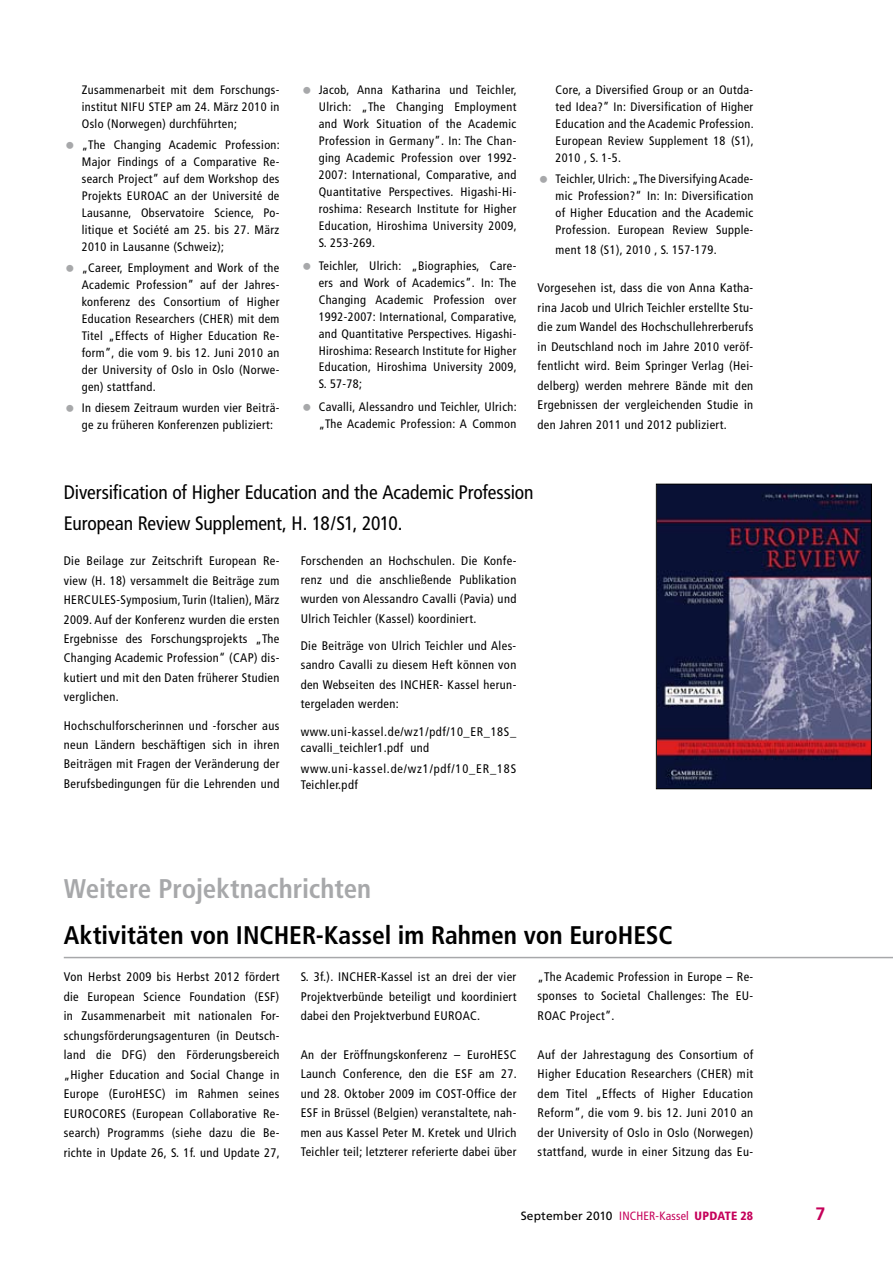
<style>
.page{position:relative;width:893px;height:1263px;background:#fff}
.page>*{position:absolute;margin:0;border:0;box-sizing:border-box;transform-origin:0 0}
.t1{font:700 condensed 27px "Frutiger";letter-spacing:-.005em;color:#a7a8aa}
.t2{font:700 condensed 25.5px "Frutiger";color:#000}
.t3{font:condensed 19.5px/31px "Frutiger";letter-spacing:-.005em;color:#000}
.t4{font:700 18px "Frutiger";color:#c5005a}
.t5{font:condensed 12.45px/19.5px "Frutiger";letter-spacing:.03em;color:#000;text-align:justify}
.t6{font:condensed 12.45px/16.5px "Frutiger";letter-spacing:.065em;color:#000}
.t7{font:condensed 12.3px/17px "Frutiger";letter-spacing:.03em;color:#000;text-align:justify}
.t8{font:12px "Frutiger";letter-spacing:.015em;color:#000}
.s1{font-stretch:condensed;color:#c5005a}
.s2{font-weight:900;font-stretch:condensed;color:#c5005a}
</style>
<div class="page">
<img style="left:658px;top:486px;width:212px;height:301px">
<div style="left:656px;top:484px;width:216px;height:305px;border:1px solid #000"></div>
<hr style="left:64px;top:957px;width:829px;height:1px;background:#a7a8aa">
<p class="t7" style="left:82px;top:82px;width:199px">Zusammenarbeit mit dem Forschungs&shy;institut NIFU STEP am 24. März 2010 in Oslo (Norwegen) durchführten;</p>
<p class="t7" style="left:82px;top:137px;width:200px">„The Changing Academic Profession:<br>Major Findings of a Comparative Re&shy;search Project” auf dem Workshop des Projekts EUROAC an der Université de Lausanne, Observatoire Science, Po&shy;litique et Société am 25. bis 27. März 2010 in Lausanne (Schweiz);</p>
<p class="t7" style="left:82px;top:260px;width:199px">„Career, Employment and Work of the Academic Profession” auf der Jahres&shy;konferenz des Consortium of Higher Education Researchers (CHER) mit dem Titel „Effects of Higher Education Re&shy;form”, die vom 9. bis 12. Juni 2010 an der University of Oslo in Oslo (Norwe&shy;gen) stattfand.</p>
<p class="t7" style="left:82px;top:399px;width:199px">In diesem Zeitraum wurden vier Beiträ&shy;ge zu früheren Konferenzen publiziert:</p>
<p class="t7" style="left:319px;top:82px;width:200px">Jacob, Anna Katharina und Teichler, Ulrich: „The Changing Employment and Work Situation of the Academic Profession in Germany”. In: The Chan&shy;ging Academic Profession over 1992- 2007: International, Comparative, and Quantitative Perspectives. Higashi-Hi&shy;roshima: Research Institute for Higher Education, Hiroshima University 2009, S. 253-269.</p>
<p class="t7" style="left:319px;top:257px;width:200px">Teichler, Ulrich: „Biographies, Care&shy;ers and Work of Academics”. In: The Changing Academic Profession over 1992-2007: International, Comparative, and Quantitative Perspectives. Higashi-Hiroshima: Research Institute for Higher Education, Hiroshima University 2009, S. 57-78;</p>
<p class="t7" style="left:319px;top:399px;width:200px">Cavalli, Alessandro und Teichler, Ulrich: „The Academic Profession: A Common</p>
<p class="t7" style="left:556px;top:82px;width:200px">Core, a Diversified Group or an Outda&shy;ted Idea?” In: Diversification of Higher Education and the Academic Profession.<br>European Review Supplement 18 (S1), 2010 , S. 1-5.</p>
<p class="t7" style="left:556px;top:171px;width:199px">Teichler, Ulrich: „The Diversifying Acade&shy;mic Profession?“ In: In: Diversification of Higher Education and the Academic Profession. European Review Supple-</p>
<p class="t7" style="left:556px;top:241px;width:162px">ment 18 (S1), 2010 , S. 157-179.</p>
<p class="t5" style="left:538px;top:278px;width:217px">Vorgesehen ist, dass die von Anna Katha&shy;rina Jacob und Ulrich Teichler erstellte Stu&shy;die zum Wandel des Hochschullehrerberufs in Deutschland noch im Jahre 2010 veröf&shy;fentlicht wird. Beim Springer Verlag (Hei&shy;delberg) werden mehrere Bände mit den Ergebnissen der vergleichenden Studie in den Jahren 2011 und 2012 publiziert.</p>
<h3 class="t3" style="left:64px;top:477px;width:471px">Diversification of Higher Education and the Academic Profession<br>European Review Supplement, H. 18/S1, 2010.</h3>
<p class="t5" style="left:64px;top:551px;width:217px">Die Beilage zur Zeitschrift European Re&shy;view (H. 18) versammelt die Beiträge zum HERCULES-Symposium, Turin (Italien), März 2009. Auf der Konferenz wurden die ersten Ergebnisse des Forschungsprojekts „The Changing Academic Profession“ (CAP) dis&shy;kutiert und mit den Daten früherer Studien verglichen.</p>
<p class="t5" style="left:64px;top:715px;width:217px">Hochschulforscherinnen und -forscher aus neun Ländern beschäftigen sich in ihren Beiträgen mit Fragen der Veränderung der Berufsbedingungen für die Lehrenden und</p>
<p class="t5" style="left:301px;top:551px;width:217px">Forschenden an Hochschulen. Die Konfe&shy;renz und die anschließende Publikation wurden von Alessandro Cavalli (Pavia) und Ulrich Teichler (Kassel) koordiniert.</p>
<p class="t5" style="left:301px;top:636px;width:217px">Die Beiträge von Ulrich Teichler und Ales&shy;sandro Cavalli zu diesem Heft können von den Webseiten des INCHER- Kassel herun&shy;tergeladen werden:</p>
<p class="t5" style="left:301px;top:723px;width:217px;line-height:16.5px">www.uni-kassel.de/wz1/pdf/10_ER_18S_ cavalli_teichler1.pdf und</p>
<p class="t6" style="left:301px;top:760px;width:217px">www.uni-kassel.de/wz1/pdf/10_ER_18S<br>Teichler.pdf</p>
<h1 class="t1" style="left:64px;top:873px;width:309px">Weitere Projektnachrichten</h1>
<h2 class="t2" style="left:64px;top:920px;width:610px">Aktivitäten von INCHER-Kassel im Rahmen von EuroHESC</h2>
<p class="t5" style="left:64px;top:967px;width:218px">Von Herbst 2009 bis Herbst 2012 fördert die European Science Foundation (ESF) in Zusammenarbeit mit nationalen For&shy;schungsförderungsagenturen (in Deutsch&shy;land die DFG) den Förderungsbereich „Higher Education and Social Change in Europe (EuroHESC) im Rahmen seines EUROCORES (European Collaborative Re&shy;search) Programms (siehe dazu die Be&shy;richte in Update 26, S. 1f. und Update 27,</p>
<p class="t5" style="left:301px;top:967px;width:217px">S. 3f.). INCHER-Kassel ist an drei der vier Projektverbünde beteiligt und koordiniert dabei den Projektverbund EUROAC.</p>
<p class="t5" style="left:301px;top:1045px;width:218px">An der Eröffnungskonferenz – EuroHESC Launch Conference, den die ESF am 27. und 28. Oktober 2009 im COST-Office der ESF in Brüssel (Belgien) veranstaltete, nah&shy;men aus Kassel Peter M. Kretek und Ulrich Teichler teil; letzterer referierte dabei über</p>
<p class="t5" style="left:538px;top:967px;width:217px">„The Academic Profession in Europe – Re&shy;sponses to Societal Challenges: The EU-ROAC Project”.</p>
<p class="t5" style="left:538px;top:1045px;width:217px">Auf der Jahrestagung des Consortium of Higher Education Researchers (CHER) mit dem Titel „Effects of Higher Education Reform”, die vom 9. bis 12. Juni 2010 an der University of Oslo in Oslo (Norwegen) stattfand, wurde in einer Sitzung das Eu-</p>
<p class="t8" style="left:521px;top:1209px;width:234px">September 2010 <span class="s1">INCHER-Kassel</span> <span class="s2">UPDATE 28</span></p>
<h3 class="t4" style="left:815px;top:1203px;width:12px">7</h3>
</div>
